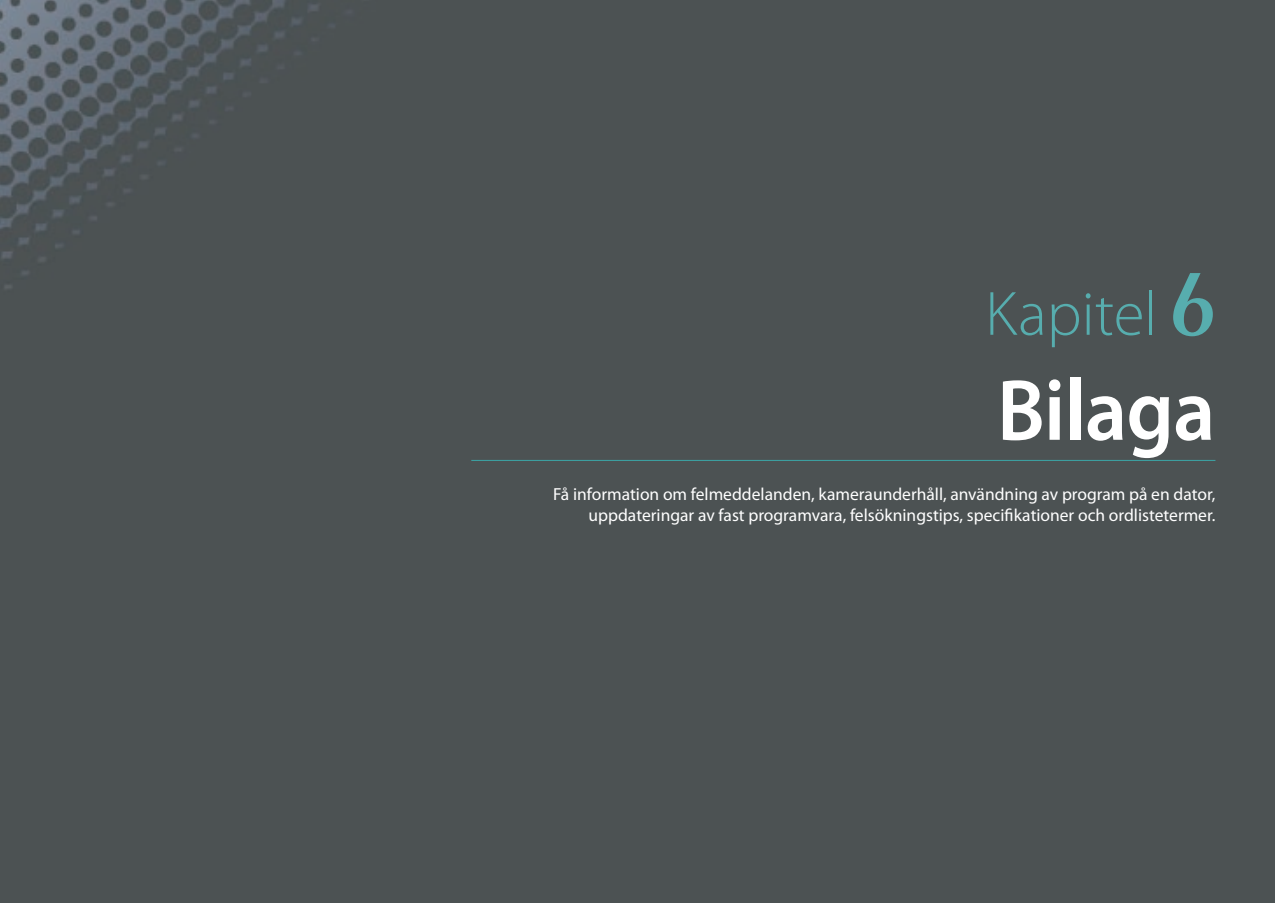
<style>
.page{position:relative;width:1275px;height:903px;background:#4c5253}
.page>*{position:absolute;margin:0;border:0;box-sizing:border-box;transform-origin:0 0}
.t1{font:600 87.5px "Myriad Pro";letter-spacing:-.01em;color:#fff;scale:.95 1}
.t2{font:300 63px "Myriad Pro";color:#57adae}
.t3{font:17.5px/21px "Myriad Pro";color:#fff;text-align:right}
.s1{font-family:"Exotic 350 BT";font-weight:600;font-size:94.5px}
</style>
<div class="page">
<hr style="left:471px;top:460px;width:744px;height:1px;background:#3ba6a7">
<h2 class="t2" style="left:985px;top:290px;width:232px">Kapitel <span class="s1">6</span></h2>
<h1 class="t1" style="left:997px;top:377px;width:231px">Bilaga</h1>
<p class="t3" style="left:553px;top:486px;width:664px">Få information om felmeddelanden, kameraunderhåll, användning av program på en dator, uppdateringar av fast programvara, felsökningstips, specifikationer och ordlistetermer.</p>
</div>
